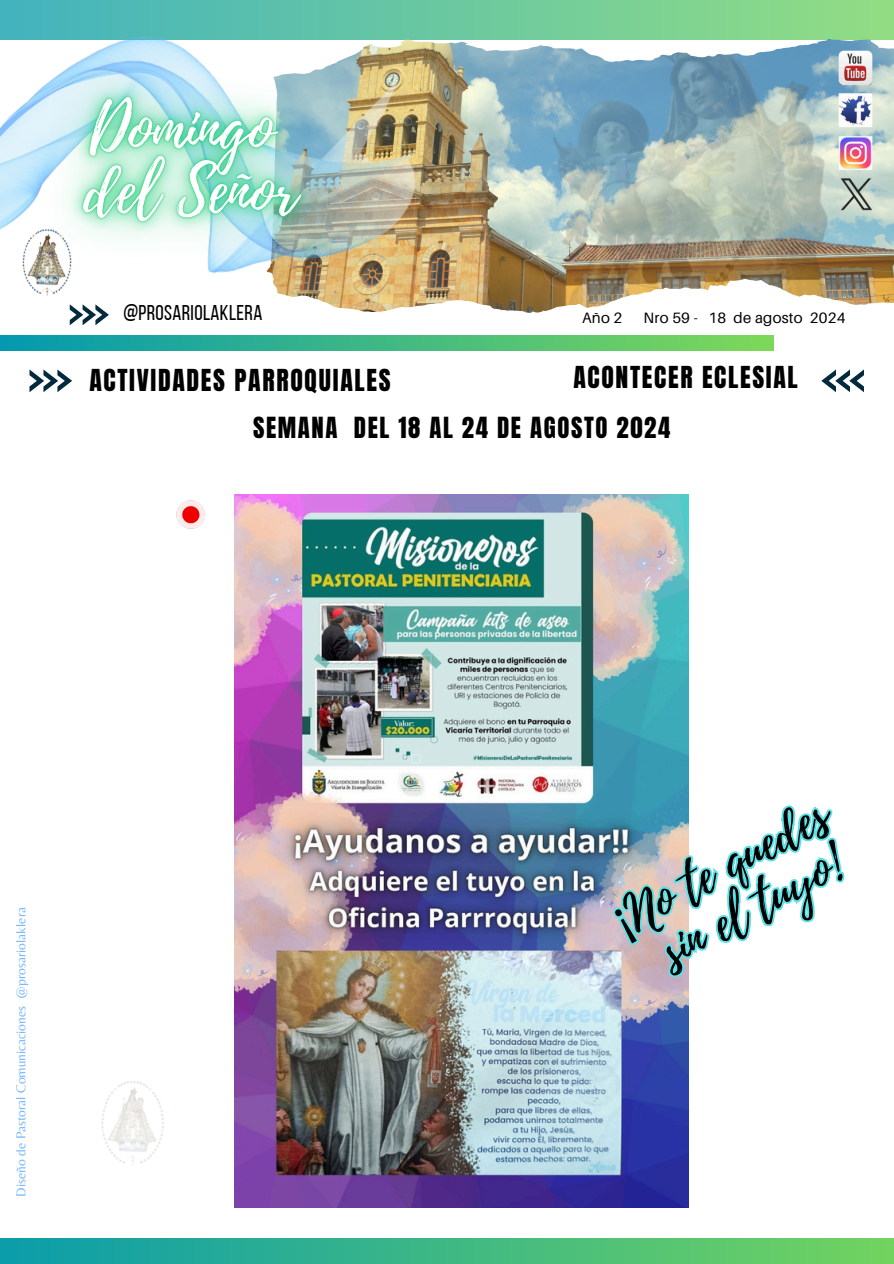
<style>
.page{position:relative;width:894px;height:1264px;background:#fff}
.page>*{position:absolute;margin:0;border:0;box-sizing:border-box;transform-origin:0 0}
.t1{font:50.55px/49.7px "Playlist Script";color:#000;text-align:center}
.t2{font:25.8px "Anton";letter-spacing:.065em;color:#000}
.t3{font:24.75px "Anton";letter-spacing:.065em;color:#000}
.t4{font:21.3px "Bebas Neue";letter-spacing:.015em;color:#000}
.t5{font:15px "Aileron";letter-spacing:.015em;color:#000}
.t6{font:13.5px "Belleza";color:#218af5}
.s1{font-family:"Noto Sans"}
</style>
<div class="page">
<div style="left:0;top:335px;width:773px;height:15px;background:#079bad"></div>
<div style="left:0;top:1238px;width:893px;height:25px;background:#0d9ea8"></div>
<svg style="left:29px;top:369px;width:20px;height:23px"></svg>
<img style="left:0;top:0;width:49px;height:296px">
<img style="left:49px;top:0;width:844px;height:1263px">
<p class="t4" style="left:123px;top:304px;width:140px">@PROSARIOLAKLERA</p>
<p class="t5" style="left:582px;top:308px;width:42px">Año 2</p>
<p class="t5" style="left:643px;top:308px;width:203px">Nro 59 - 18 de agosto 2024</p>
<p class="t2" style="left:89px;top:361px;width:302px">ACTIVIDADES PARROQUIALES</p>
<h4 class="t2" style="left:573px;top:359px;width:226px">ACONTECER ECLESIAL</h4>
<h3 class="t3" style="left:253px;top:410px;width:418px">SEMANA DEL 18 AL 24 DE AGOSTO 2024</h3>
<p class="t6" style="left:13px;top:1196px;width:291px;rotate:-90deg">Diseño de Pastoral Comunicaciones @prosariolaklera</p>
<p class="t1" style="left:605px;top:904px;width:239px;rotate:-29deg"><span class="s1">¡</span>No te quedes sin el tuyo!</p>
</div>
